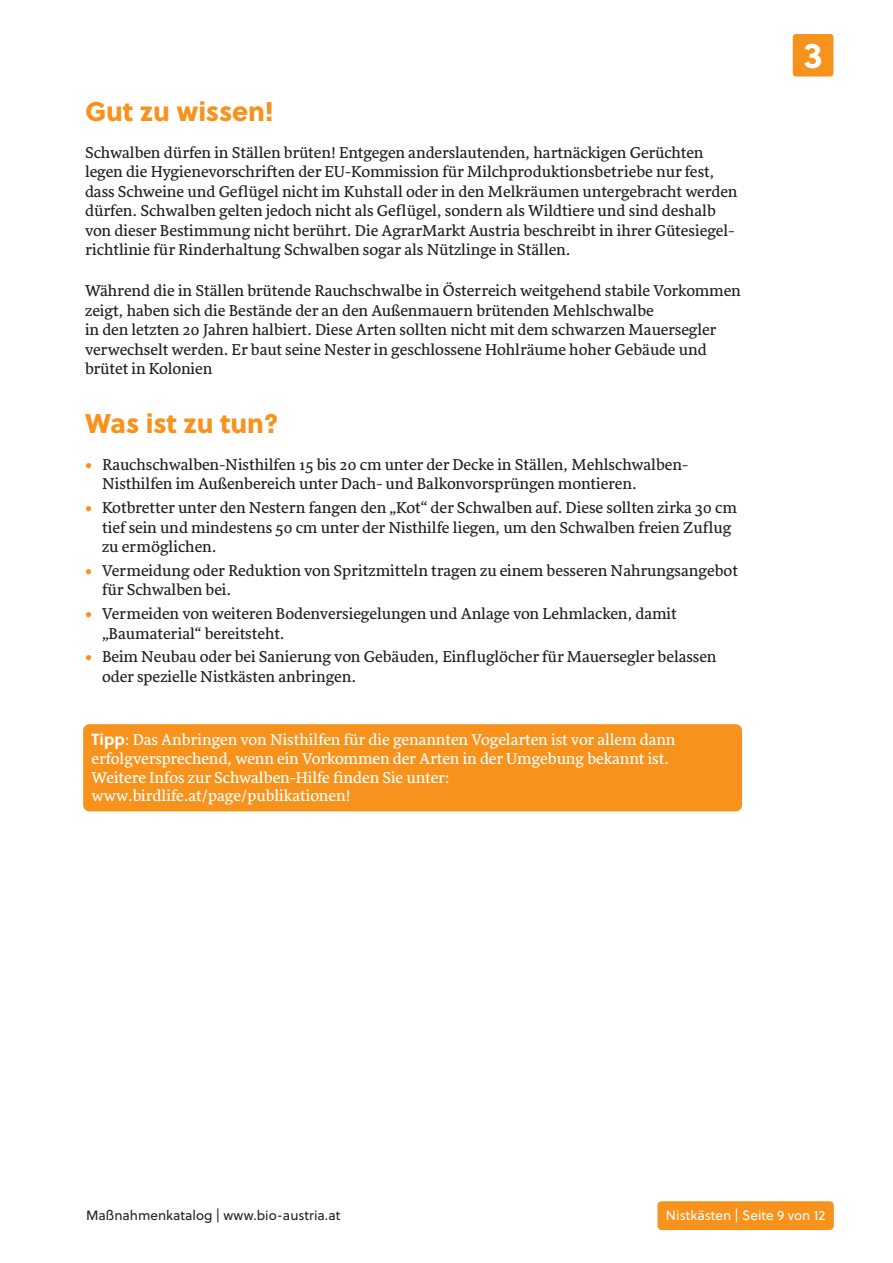
<style>
.page{position:relative;width:893px;height:1263px;background:#fff}
.page>*{position:absolute;margin:0;border:0;box-sizing:border-box;transform-origin:0 0}
.t1{font:700 36px "Soleil";color:#fff}
.t2{font:27px "Soleil Xb";letter-spacing:-.005em;color:#f7931d}
.t3{font:16.2px/19.5px "Sirba";color:#231f20}
.t4{font:16.2px/18.8px "Sirba";letter-spacing:-.005em;color:#fff}
.t5{font:13.5px "Soleil";color:#231f20}
.t6{font:13.5px "Soleil";color:#fff}
.s1{color:#f7931d}
.s2{font-family:"Soleil";font-weight:700}
</style>
<div class="page">
<div style="left:657px;top:1201px;width:177px;height:29px;background:#f7931d;border-radius:4px"></div>
<div style="left:793px;top:34px;width:40px;height:43px;background:#f7931d;border-radius:3px"></div>
<div style="left:83px;top:724px;width:659px;height:87px;background:#f7931d;border-radius:6px"></div>
<h2 class="t2" style="left:85px;top:94px;width:190px">Gut zu wissen!</h2>
<p class="t3" style="left:85px;top:143px;width:654px">Schwalben dürfen in Ställen brüten! Entgegen anderslautenden, hartnäckigen Gerüchten legen die Hygienevorschriften der EU-Kommission für Milchproduktionsbetriebe nur fest, dass Schweine und Geflügel nicht im Kuhstall oder in den Melkräumen untergebracht werden dürfen. Schwalben gelten jedoch nicht als Geflügel, sondern als Wildtiere und sind deshalb von dieser Bestimmung nicht berührt. Die AgrarMarkt Austria beschreibt in ihrer Gütesiegel&shy;richtlinie für Rinderhaltung Schwalben sogar als Nützlinge in Ställen.</p>
<p class="t3" style="left:85px;top:282px;width:657px">Während die in Ställen brütende Rauchschwalbe in Österreich weitgehend stabile Vorkommen zeigt, haben sich die Bestände der an den Außenmauern brütenden Mehlschwalbe<br>in den letzten 20 Jahren halbiert. Diese Arten sollten nicht mit dem schwarzen Mauersegler verwechselt werden. Er baut seine Nester in geschlossene Hohlräume hoher Gebäude und brütet in Kolonien</p>
<h2 class="t2" style="left:85px;top:406px;width:195px">Was ist zu tun?</h2>
<p class="t3" style="left:102px;top:455px;width:587px;text-indent:-17px"><span class="s1">•</span> Rauchschwalben-Nisthilfen 15 bis 20 cm unter der Decke in Ställen, Mehlschwalben-<br>Nisthilfen im Außenbereich unter Dach- und Balkonvorsprüngen montieren.</p>
<p class="t3" style="left:102px;top:498px;width:636px;text-indent:-17px"><span class="s1">•</span> Kotbretter unter den Nestern fangen den „Kot“ der Schwalben auf. Diese sollten zirka 30 cm tief sein und mindestens 50 cm unter der Nisthilfe liegen, um den Schwalben freien Zuflug zu ermöglichen.</p>
<p class="t3" style="left:102px;top:561px;width:637px;text-indent:-17px"><span class="s1">•</span> Vermeidung oder Reduktion von Spritzmitteln tragen zu einem besseren Nahrungsangebot für Schwalben bei.</p>
<p class="t3" style="left:102px;top:604px;width:576px;text-indent:-17px"><span class="s1">•</span> Vermeiden von weiteren Bodenversiegelungen und Anlage von Lehmlacken, damit „Baumaterial“ bereitsteht.</p>
<p class="t3" style="left:102px;top:648px;width:616px;text-indent:-17px"><span class="s1">•</span> Beim Neubau oder bei Sanierung von Gebäuden, Einfluglöcher für Mauersegler belassen oder spezielle Nistkästen anbringen.</p>
<p class="t4" style="left:92px;top:731px;width:585px"><span class="s2">Tipp</span>: Das Anbringen von Nisthilfen für die genannten Vogelarten ist vor allem dann erfolgversprechend, wenn ein Vorkommen der Arten in der Umgebung bekannt ist.<br>Weitere Infos zur Schwalben-Hilfe finden Sie unter: www.birdlife.at/page/publikationen!</p>
<h1 class="t1" style="left:803px;top:32px;width:21px">3</h1>
<p class="t5" style="left:86px;top:1206px;width:256px">Maßnahmenkatalog | www.bio-austria.at</p>
<p class="t6" style="left:666px;top:1207px;width:161px">Nistkästen | Seite 9 von 12</p>
</div>
